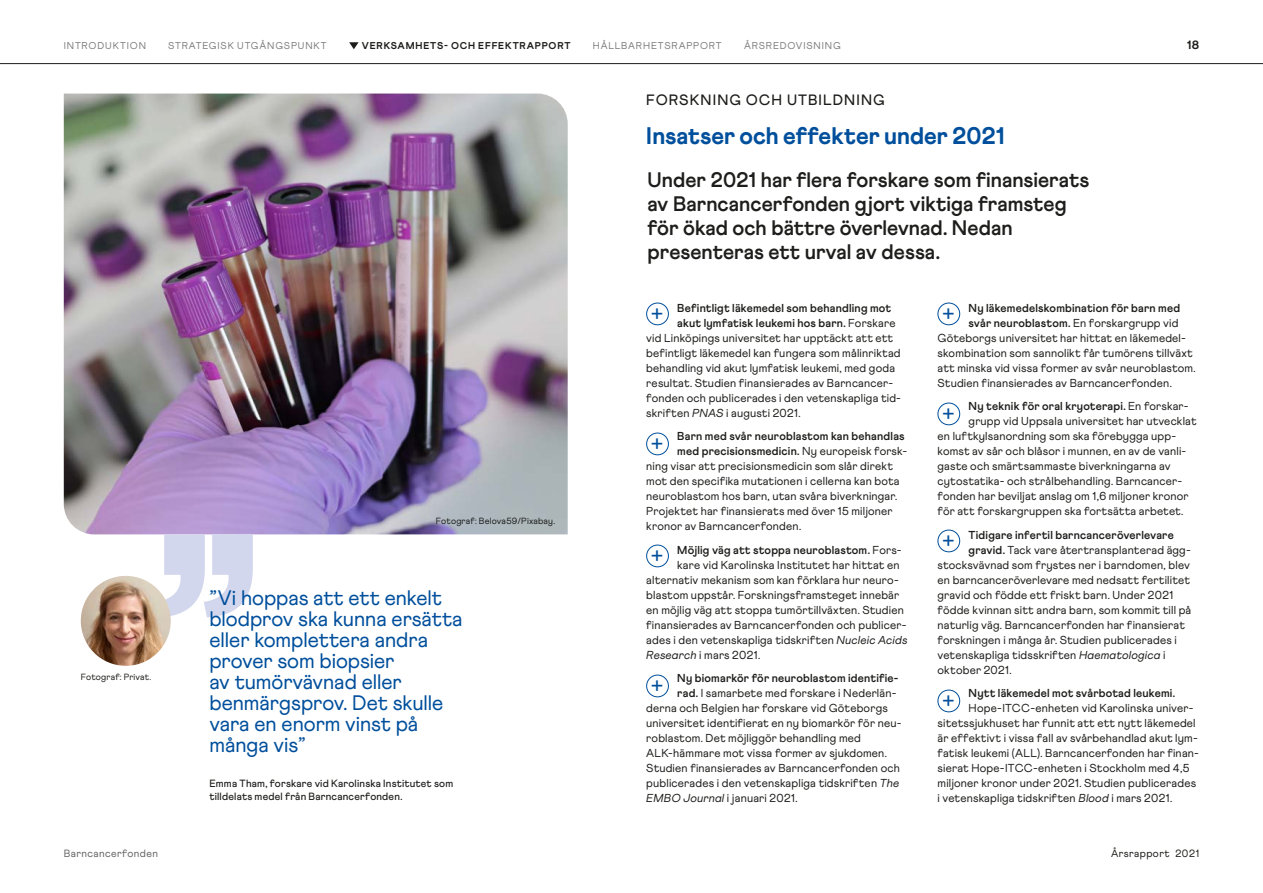
<style>
.page{position:relative;width:1263px;height:893px;background:#fff}
.page>*{position:absolute;margin:0;border:0;box-sizing:border-box;transform-origin:0 0}
.rubrik_aktiviteter{font:800 24px "Athletics";color:#004f9c}
.Citat_effektrapport{font:21px/21px "Athletics";letter-spacing:-.005em;color:#004f9c}
._2021_Introduktionst{font:700 21px/24px "Athletics";color:#1d1d1b}
._2021_Nedryckare_10{font:500 15px "Athletics";letter-spacing:.07em;color:#1d1d1b}
.t1{font:800 12px "Athletics";color:#1d1d1b}
.Brödtext{font:11.55px "Athletics";letter-spacing:.015em;color:#1d1d1b}
.Brödtext-2{font:700 11.55px "Athletics";letter-spacing:.015em;color:#1d1d1b}
.bildtext{font:500 10.5px/12.9px "Athletics";letter-spacing:.02em;color:#1d1d1b}
.t2{font:10.5px "Athletics";letter-spacing:.04em;color:#646463}
.t3{font:10.5px "Athletics";letter-spacing:.04em;color:#1d1d1b}
.t4{font:9.9px "Athletics";letter-spacing:.085em;color:#7c7c7c}
.t5{font:800 9.9px "Athletics";letter-spacing:.08em;color:#1d1d1b}
.Fotograf-text{font:9px "Athletics";letter-spacing:.02em;color:#1d1d1b}
.s1{font-weight:400}
.s2{font-style:italic}
.s3{font-weight:700}
</style>
<div class="page">
<img style="left:64px;top:94px;width:504px;height:440px">
<div style="left:646px;top:303px;width:23px;height:22px;border:1px solid #004f9c;border-radius:50%"></div>
<div style="left:646px;top:433px;width:23px;height:22px;border:1px solid #004f9c;border-radius:50%"></div>
<div style="left:646px;top:545px;width:23px;height:22px;border:1px solid #004f9c;border-radius:50%"></div>
<div style="left:646px;top:675px;width:23px;height:22px;border:1px solid #004f9c;border-radius:50%"></div>
<div style="left:937px;top:303px;width:23px;height:22px;border:1px solid #004f9c;border-radius:50%"></div>
<div style="left:937px;top:403px;width:23px;height:22px;border:1px solid #004f9c;border-radius:50%"></div>
<div style="left:937px;top:530px;width:23px;height:22px;border:1px solid #004f9c;border-radius:50%"></div>
<div style="left:937px;top:690px;width:23px;height:22px;border:1px solid #004f9c;border-radius:50%"></div>
<svg style="left:156px;top:534px;width:97px;height:83px"></svg>
<img style="left:81px;top:576px;width:90px;height:90px;border-radius:45px">
<hr style="left:0;top:63px;width:1263px;height:1px;background:#1d1d1b">
<svg style="left:349px;top:42px;width:10px;height:7px"></svg>
<p class="t4" style="left:64px;top:40px;width:84px">INTRODUKTION</p>
<p class="t4" style="left:168px;top:40px;width:160px">STRATEGISK UTGÅNGSPUNKT</p>
<p class="t5" style="left:362px;top:40px;width:210px">VERKSAMHETS- OCH EFFEKTRAPPORT</p>
<p class="t4" style="left:593px;top:40px;width:130px">HÅLLBARHETSRAPPORT</p>
<p class="t4" style="left:744px;top:40px;width:98px">ÅRSREDOVISNING</p>
<p class="_2021_Nedryckare_10" style="left:646px;top:91px;width:240px">FORSKNING OCH UTBILDNING</p>
<p class="rubrik_aktiviteter" style="left:646px;top:122px;width:360px">Insatser och effekter under 2021</p>
<p class="_2021_Introduktionst" style="left:647px;top:168px;width:443px">Under 2021 har flera forskare som finansierats av Barncancerfonden gjort viktiga framsteg för ökad och bättre överlevnad. Nedan presenteras ett urval av dessa.</p>
<p class="t1" style="left:1187px;top:38px;width:14px">18</p>
<p class="Fotograf-text" style="left:81px;top:672px;width:72px">Fotograf: Privat.</p>
<p class="t2" style="left:64px;top:847px;width:96px">Barncancerfonden</p>
<p class="Fotograf-text" style="left:436px;top:515px;width:121px">Fotograf: Belova59/Pixabay.</p>
<p class="Citat_effektrapport" style="left:209px;top:587px;width:255px">”Vi hoppas att ett enkelt blodprov ska kunna ersätta eller komplettera andra prover som biopsier<br>av tumörvävnad eller benmärgsprov. Det skulle vara en enorm vinst på många vis”</p>
<p class="bildtext" style="left:209px;top:777px;width:245px">Emma Tham, forskare vid Karolinska Institutet som tilldelats medel från Barncancerfonden.</p>
<p class="Citat_effektrapport" style="left:651px;top:303px;width:14px">+</p>
<p class="Brödtext-2" style="left:677px;top:301px;width:215px">Befintligt läkemedel som behandling mot</p>
<p class="Brödtext-2" style="left:677px;top:316px;width:220px">akut lymfatisk leukemi hos barn. <span class="s1">Forskare</span></p>
<p class="Brödtext" style="left:646px;top:331px;width:248px">vid Linköpings universitet har upptäckt att ett</p>
<p class="Brödtext" style="left:646px;top:346px;width:256px">befintligt läkemedel kan fungera som målinriktad</p>
<p class="Brödtext" style="left:646px;top:361px;width:250px">behandling vid akut lymfatisk leukemi, med goda</p>
<p class="Brödtext" style="left:646px;top:376px;width:249px">resultat. Studien finansierades av Barncancer-</p>
<p class="Brödtext" style="left:646px;top:391px;width:256px">fonden och publicerades i den vetenskapliga tid-</p>
<p class="Brödtext" style="left:646px;top:406px;width:156px">skriften <span class="s2">PNAS</span> i augusti 2021.</p>
<p class="Citat_effektrapport" style="left:651px;top:433px;width:14px">+</p>
<p class="Brödtext-2" style="left:677px;top:429px;width:229px">Barn med svår neuroblastom kan behandlas</p>
<p class="Brödtext-2" style="left:677px;top:444px;width:231px">med precisionsmedicin. <span class="s1">Ny europeisk forsk-</span></p>
<p class="Brödtext" style="left:646px;top:459px;width:248px">ning visar att precisionsmedicin som slår direkt</p>
<p class="Brödtext" style="left:646px;top:474px;width:255px">mot den specifika mutationen i cellerna kan bota</p>
<p class="Brödtext" style="left:646px;top:489px;width:253px">neuroblastom hos barn, utan svåra biverkningar.</p>
<p class="Brödtext" style="left:646px;top:504px;width:248px">Projektet har finansierats med över 15 miljoner</p>
<p class="Brödtext" style="left:646px;top:520px;width:156px">kronor av Barncancerfonden.</p>
<p class="Citat_effektrapport" style="left:651px;top:545px;width:14px">+</p>
<p class="Brödtext-2" style="left:677px;top:543px;width:226px">Möjlig väg att stoppa neuroblastom. <span class="s1">Fors-</span></p>
<p class="Brödtext" style="left:677px;top:558px;width:224px">kare vid Karolinska Institutet har hittat en</p>
<p class="Brödtext" style="left:646px;top:573px;width:254px">alternativ mekanism som kan förklara hur neuro-</p>
<p class="Brödtext" style="left:646px;top:588px;width:254px">blastom uppstår. Forskningsframsteget innebär</p>
<p class="Brödtext" style="left:646px;top:603px;width:259px">en möjlig väg att stoppa tumörtillväxten. Studien</p>
<p class="Brödtext" style="left:646px;top:618px;width:262px">finansierades av Barncancerfonden och publicer-</p>
<p class="Brödtext" style="left:646px;top:633px;width:263px">ades i den vetenskapliga tidskriften <span class="s2">Nucleic Acids</span></p>
<p class="Brödtext" style="left:646px;top:648px;width:115px"><span class="s2">Research</span> i mars 2021.</p>
<p class="Citat_effektrapport" style="left:651px;top:675px;width:14px">+</p>
<p class="Brödtext-2" style="left:677px;top:671px;width:223px">Ny biomarkör för neuroblastom identifie-</p>
<p class="Brödtext" style="left:677px;top:686px;width:221px"><span class="s3">rad.</span> I samarbete med forskare i Nederlän-</p>
<p class="Brödtext" style="left:646px;top:701px;width:243px">derna och Belgien har forskare vid Göteborgs</p>
<p class="Brödtext" style="left:646px;top:717px;width:257px">universitet identifierat en ny biomarkör för neu-</p>
<p class="Brödtext" style="left:646px;top:732px;width:216px">roblastom. Det möjliggör behandling med</p>
<p class="Brödtext" style="left:646px;top:747px;width:242px">ALK-hämmare mot vissa former av sjukdomen.</p>
<p class="Brödtext" style="left:646px;top:762px;width:255px">Studien finansierades av Barncancerfonden och</p>
<p class="Brödtext" style="left:646px;top:777px;width:254px">publicerades i den vetenskapliga tidskriften <span class="s2">The</span></p>
<p class="Brödtext" style="left:646px;top:792px;width:153px"><span class="s2">EMBO Journal</span> i januari 2021.</p>
<p class="Citat_effektrapport" style="left:942px;top:303px;width:14px">+</p>
<p class="Brödtext-2" style="left:968px;top:301px;width:213px">Ny läkemedelskombination för barn med</p>
<p class="Brödtext-2" style="left:968px;top:316px;width:211px">svår neuroblastom. <span class="s1">En forskargrupp vid</span></p>
<p class="Brödtext" style="left:937px;top:331px;width:250px">Göteborgs universitet har hittat en läkemedel-</p>
<p class="Brödtext" style="left:937px;top:346px;width:257px">skombination som sannolikt får tumörens tillväxt</p>
<p class="Brödtext" style="left:937px;top:361px;width:260px">att minska vid vissa former av svår neuroblastom.</p>
<p class="Brödtext" style="left:937px;top:376px;width:236px">Studien finansierades av Barncancerfonden.</p>
<p class="Citat_effektrapport" style="left:942px;top:403px;width:14px">+</p>
<p class="Brödtext-2" style="left:968px;top:399px;width:222px">Ny teknik för oral kryoterapi. <span class="s1">En forskar-</span></p>
<p class="Brödtext" style="left:968px;top:414px;width:230px">grupp vid Uppsala universitet har utvecklat</p>
<p class="Brödtext" style="left:937px;top:429px;width:240px">en luftkylsanordning som ska förebygga upp-</p>
<p class="Brödtext" style="left:937px;top:444px;width:250px">komst av sår och blåsor i munnen, en av de vanli-</p>
<p class="Brödtext" style="left:937px;top:459px;width:235px">gaste och smärtsammaste biverkningarna av</p>
<p class="Brödtext" style="left:937px;top:475px;width:246px">cytostatika- och strålbehandling. Barncancer-</p>
<p class="Brödtext" style="left:937px;top:490px;width:253px">fonden har beviljat anslag om 1,6 miljoner kronor</p>
<p class="Brödtext" style="left:937px;top:505px;width:247px">för att forskargruppen ska fortsätta arbetet.</p>
<p class="Citat_effektrapport" style="left:942px;top:530px;width:14px">+</p>
<p class="Brödtext-2" style="left:968px;top:528px;width:207px">Tidigare infertil barncanceröverlevare</p>
<p class="Brödtext" style="left:968px;top:543px;width:222px"><span class="s3">gravid.</span> Tack vare återtransplanterad ägg-</p>
<p class="Brödtext" style="left:937px;top:558px;width:254px">stocksvävnad som frystes ner i barndomen, blev</p>
<p class="Brödtext" style="left:937px;top:573px;width:254px">en barncanceröverlevare med nedsatt fertilitet</p>
<p class="Brödtext" style="left:937px;top:588px;width:237px">gravid och födde ett friskt barn. Under 2021</p>
<p class="Brödtext" style="left:937px;top:603px;width:255px">födde kvinnan sitt andra barn, som kommit till på</p>
<p class="Brödtext" style="left:937px;top:618px;width:249px">naturlig väg. Barncancerfonden har finansierat</p>
<p class="Brödtext" style="left:937px;top:633px;width:241px">forskningen i många år. Studien publicerades i</p>
<p class="Brödtext" style="left:937px;top:648px;width:229px">vetenskapliga tidsskriften <span class="s2">Haematologica</span> i</p>
<p class="Brödtext" style="left:937px;top:663px;width:76px">oktober 2021.</p>
<p class="Citat_effektrapport" style="left:942px;top:690px;width:14px">+</p>
<p class="Brödtext-2" style="left:968px;top:686px;width:208px">Nytt läkemedel mot svårbotad leukemi.</p>
<p class="Brödtext" style="left:968px;top:701px;width:226px">Hope-ITCC-enheten vid Karolinska univer-</p>
<p class="Brödtext" style="left:937px;top:716px;width:260px">sitetssjukhuset har funnit att ett nytt läkemedel</p>
<p class="Brödtext" style="left:937px;top:731px;width:262px">är effektivt i vissa fall av svårbehandlad akut lym-</p>
<p class="Brödtext" style="left:937px;top:747px;width:263px">fatisk leukemi (ALL). Barncancerfonden har finan-</p>
<p class="Brödtext" style="left:937px;top:762px;width:254px">sierat Hope-ITCC-enheten i Stockholm med 4,5</p>
<p class="Brödtext" style="left:937px;top:777px;width:260px">miljoner kronor under 2021. Studien publicerades</p>
<p class="Brödtext" style="left:937px;top:792px;width:236px">i vetenskapliga tidskriften <span class="s2">Blood</span> i mars 2021.</p>
<p class="t3" style="left:1111px;top:847px;width:90px">Årsrapport 2021</p>
</div>
